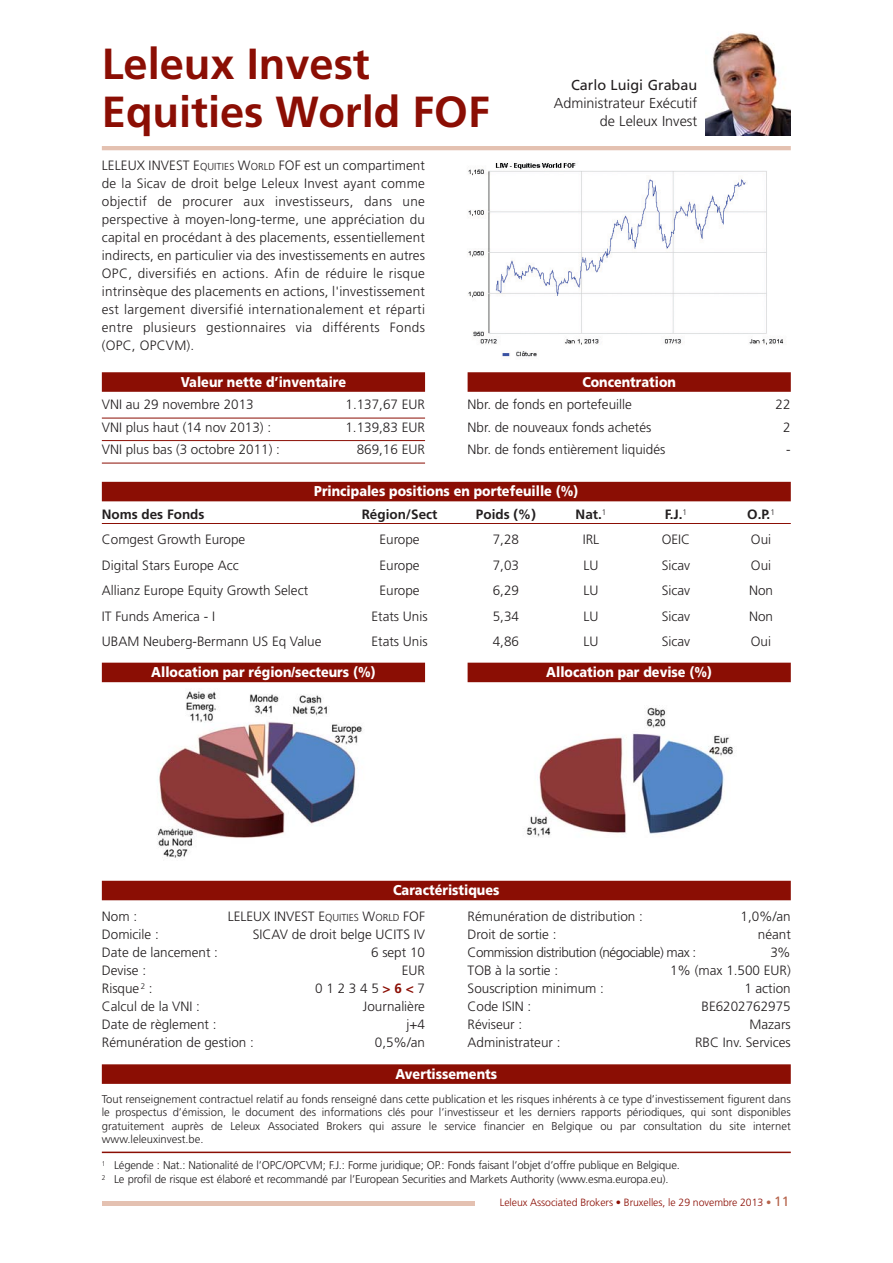
<style>
.page{position:relative;width:893px;height:1263px;background:#fff}
.page>*{position:absolute;margin:0;border:0;box-sizing:border-box;transform-origin:0 0}
.t1{font:700 43.5px/48px "Frutiger";color:#8b0e04}
.t2{font:300 14.4px/18px "Frutiger";color:#231f20;text-align:right}
.t3{font:14.4px "Frutiger";color:#231f20}
.t4{font:900 14.25px "Frutiger";color:#fff;scale:.89 1}
.t5{font:300 13.5px/18px "Frutiger";color:#231f20;text-align:justify}
.t6{font:700 13.5px "Frutiger";color:#231f20}
.t7{font:300 13.5px "Frutiger";letter-spacing:-.035em;color:#231f20}
.t8{font:300 11.25px/13.5px "Frutiger";letter-spacing:-.015em;color:#231f20}
.t9{font:300 10.5px "Frutiger";letter-spacing:-.005em;color:#8b0e04}
.s1{font-size:10.2px}
.s2{font-weight:700;color:#8b0e04}
.s3{color:#b6644b}
.s4{font-weight:400;font-size:13.5px;color:#b6644b}
</style>
<div class="page">
<hr style="left:102px;top:1201px;width:689px;height:4px;background:#e4c1b1">
<div style="left:476px;top:1194px;width:315px;height:24px;background:#fff"></div>
<img style="left:706px;top:33px;width:85px;height:102px">
<div style="left:102px;top:482px;width:689px;height:19px;background:#8b0e04"></div>
<hr style="left:102px;top:523px;width:689px;height:1px;background:#8b0e04">
<img style="left:157px;top:691px;width:205px;height:167px">
<img style="left:526px;top:705px;width:207px;height:132px">
<img style="left:468px;top:163px;width:316px;height:194px">
<div style="left:102px;top:881px;width:689px;height:19px;background:#8b0e04"></div>
<div style="left:102px;top:372px;width:323px;height:20px;background:#8b0e04"></div>
<hr style="left:102px;top:418px;width:323px;height:1px;background:#8b0e04">
<hr style="left:102px;top:440px;width:323px;height:1px;background:#8b0e04">
<hr style="left:102px;top:463px;width:323px;height:1px;background:#8b0e04">
<div style="left:468px;top:372px;width:323px;height:20px;background:#8b0e04"></div>
<div style="left:102px;top:663px;width:323px;height:19px;background:#8b0e04"></div>
<div style="left:468px;top:663px;width:323px;height:19px;background:#8b0e04"></div>
<hr style="left:102px;top:1152px;width:689px;height:1px;background:#8b0e04">
<hr style="left:102px;top:146px;width:689px;height:4px;background:#e4c1b1">
<div style="left:102px;top:1064px;width:689px;height:20px;background:#8b0e04"></div>
<h1 class="t1" style="left:102px;top:43px;width:389px">Leleux Invest<br>Equities World FOF</h1>
<p class="t5" style="left:102px;top:157px;width:325px">LELEUX INVEST E<span class="s1">QUITIES</span> W<span class="s1">ORLD</span> FOF est un compartiment de la Sicav de droit belge Leleux Invest ayant comme objectif de procurer aux investisseurs, dans une perspective à moyen-long-terme, une appréciation du capital en procédant à des placements, essentiellement indirects, en particulier via des investissements en autres OPC, diversifiés en actions. Afin de réduire le risque intrinsèque des placements en actions, l'investissement est largement diversifié internationalement et réparti entre plusieurs gestionnaires via différents Fonds (OPC, OPCVM).</p>
<p class="t3" style="left:571px;top:79px;width:128px">Carlo Luigi Grabau</p>
<p class="t2" style="left:554px;top:95px;width:145px">Administrateur Exécutif de Leleux Invest</p>
<p class="t4" style="left:181px;top:376px;width:187px">Valeur nette d’inventaire</p>
<p class="t5" style="left:102px;top:397px;width:153px">VNI au 29 novembre 2013</p>
<p class="t5" style="left:345px;top:397px;width:81px">1.137,67 EUR</p>
<p class="t5" style="left:102px;top:419px;width:171px">VNI plus haut (14 nov 2013) :</p>
<p class="t5" style="left:345px;top:419px;width:81px">1.139,83 EUR</p>
<p class="t5" style="left:102px;top:442px;width:180px">VNI plus bas (3 octobre 2011) :</p>
<p class="t5" style="left:357px;top:442px;width:70px">869,16 EUR</p>
<p class="t4" style="left:582px;top:376px;width:107px">Concentration</p>
<p class="t5" style="left:468px;top:397px;width:166px">Nbr. de fonds en portefeuille</p>
<p class="t5" style="left:776px;top:397px;width:17px">22</p>
<p class="t5" style="left:468px;top:419px;width:185px">Nbr. de nouveaux fonds achetés</p>
<p class="t5" style="left:783px;top:419px;width:9px">2</p>
<p class="t5" style="left:468px;top:442px;width:199px">Nbr. de fonds entièrement liquidés</p>
<p class="t5" style="left:786px;top:442px;width:6px">-</p>
<p class="t4" style="left:314px;top:486px;width:298px">Principales positions en portefeuille (%)</p>
<p class="t6" style="left:102px;top:509px;width:104px">Noms des Fonds</p>
<p class="t6" style="left:362px;top:509px;width:77px">Région/Sect</p>
<p class="t6" style="left:476px;top:509px;width:61px">Poids (%)</p>
<p class="t6" style="left:575px;top:509px;width:32px">Nat.<sup>1</sup></p>
<p class="t6" style="left:665px;top:509px;width:24px">F.J.<sup>1</sup></p>
<p class="t6" style="left:747px;top:509px;width:29px">O.P.<sup>1</sup></p>
<p class="t5" style="left:102px;top:532px;width:145px">Comgest Growth Europe</p>
<p class="t5" style="left:379px;top:532px;width:42px">Europe</p>
<p class="t5" style="left:493px;top:532px;width:28px">7,28</p>
<p class="t5" style="left:583px;top:532px;width:18px">IRL</p>
<p class="t5" style="left:662px;top:532px;width:30px">OEIC</p>
<p class="t5" style="left:751px;top:532px;width:22px">Oui</p>
<p class="t5" style="left:102px;top:557px;width:138px">Digital Stars Europe Acc</p>
<p class="t5" style="left:379px;top:557px;width:42px">Europe</p>
<p class="t5" style="left:493px;top:557px;width:28px">7,03</p>
<p class="t5" style="left:583px;top:557px;width:16px">LU</p>
<p class="t5" style="left:662px;top:557px;width:30px">Sicav</p>
<p class="t5" style="left:751px;top:557px;width:22px">Oui</p>
<p class="t5" style="left:102px;top:583px;width:208px">Allianz Europe Equity Growth Select</p>
<p class="t5" style="left:379px;top:583px;width:42px">Europe</p>
<p class="t5" style="left:493px;top:583px;width:28px">6,29</p>
<p class="t5" style="left:583px;top:583px;width:16px">LU</p>
<p class="t5" style="left:662px;top:583px;width:30px">Sicav</p>
<p class="t5" style="left:749px;top:583px;width:26px">Non</p>
<p class="t5" style="left:102px;top:608px;width:115px">IT Funds America - I</p>
<p class="t5" style="left:371px;top:608px;width:58px">Etats Unis</p>
<p class="t5" style="left:493px;top:608px;width:28px">5,34</p>
<p class="t5" style="left:583px;top:608px;width:16px">LU</p>
<p class="t5" style="left:662px;top:608px;width:30px">Sicav</p>
<p class="t5" style="left:749px;top:608px;width:26px">Non</p>
<p class="t5" style="left:102px;top:634px;width:221px">UBAM Neuberg-Bermann US Eq Value</p>
<p class="t5" style="left:371px;top:634px;width:58px">Etats Unis</p>
<p class="t5" style="left:493px;top:634px;width:28px">4,86</p>
<p class="t5" style="left:583px;top:634px;width:16px">LU</p>
<p class="t5" style="left:662px;top:634px;width:30px">Sicav</p>
<p class="t5" style="left:751px;top:634px;width:22px">Oui</p>
<p class="t4" style="left:151px;top:666px;width:254px">Allocation par région/secteurs (%)</p>
<p class="t4" style="left:546px;top:666px;width:188px">Allocation par devise (%)</p>
<p class="t4" style="left:393px;top:885px;width:121px">Caractéristiques</p>
<p class="t5" style="left:102px;top:908px;width:37px">Nom :</p>
<p class="t5" style="left:228px;top:908px;width:199px">LELEUX INVEST E<span class="s1">QUITIES</span> W<span class="s1">ORLD</span> FOF</p>
<p class="t5" style="left:102px;top:926px;width:58px">Domicile :</p>
<p class="t5" style="left:253px;top:926px;width:174px">SICAV de droit belge UCITS IV</p>
<p class="t5" style="left:102px;top:944px;width:118px">Date de lancement :</p>
<p class="t5" style="left:371px;top:944px;width:55px">6 sept 10</p>
<p class="t5" style="left:102px;top:962px;width:46px">Devise :</p>
<p class="t5" style="left:402px;top:962px;width:25px">EUR</p>
<p class="t5" style="left:102px;top:980px;width:52px">Risque <sup>2</sup> :</p>
<p class="t5" style="left:315px;top:980px;width:111px">0 1 2 3 4 5 <span class="s2">&gt; 6 &lt;</span> 7</p>
<p class="t5" style="left:102px;top:998px;width:100px">Calcul de la VNI :</p>
<p class="t5" style="left:363px;top:998px;width:64px">Journalière</p>
<p class="t5" style="left:102px;top:1016px;width:116px">Date de règlement :</p>
<p class="t5" style="left:406px;top:1016px;width:20px">j+4</p>
<p class="t5" style="left:102px;top:1034px;width:154px">Rémunération de gestion :</p>
<p class="t5" style="left:375px;top:1034px;width:52px">0,5%/an</p>
<p class="t5" style="left:468px;top:908px;width:177px">Rémunération de distribution :</p>
<p class="t5" style="left:740px;top:908px;width:52px">1,0%/an</p>
<p class="t5" style="left:468px;top:926px;width:90px">Droit de sortie :</p>
<p class="t5" style="left:758px;top:926px;width:34px">néant</p>
<p class="t7" style="left:468px;top:947px;width:230px">Commission distribution (négociable) max :</p>
<p class="t5" style="left:770px;top:944px;width:22px">3%</p>
<p class="t5" style="left:468px;top:962px;width:92px">TOB à la sortie :</p>
<p class="t5" style="left:670px;top:962px;width:122px">1% (max 1.500 EUR)</p>
<p class="t5" style="left:468px;top:980px;width:138px">Souscription minimum :</p>
<p class="t5" style="left:744px;top:980px;width:48px">1 action</p>
<p class="t5" style="left:468px;top:998px;width:65px">Code ISIN :</p>
<p class="t5" style="left:701px;top:998px;width:91px">BE6202762975</p>
<p class="t5" style="left:468px;top:1016px;width:56px">Réviseur :</p>
<p class="t5" style="left:749px;top:1016px;width:43px">Mazars</p>
<p class="t5" style="left:468px;top:1034px;width:94px">Administrateur :</p>
<p class="t5" style="left:695px;top:1034px;width:97px">RBC Inv. Services</p>
<p class="t4" style="left:395px;top:1068px;width:116px">Avertissements</p>
<p class="t8" style="left:102px;top:1093px;width:690px;text-align:justify">Tout renseignement contractuel relatif au fonds renseigné dans cette publication et les risques inhérents à ce type d’investissement figurent dans le prospectus d’émission, le document des informations clés pour l’investisseur et les derniers rapports périodiques, qui sont disponibles gratuitement auprès de Leleux Associated Brokers qui assure le service financier en Belgique ou par consultation du site internet www.leleuxinvest.be.</p>
<p class="t8" style="left:102px;top:1160px;width:580px"><sup>1</sup> Légende : Nat.: Nationalité de l’OPC/OPCVM; F.J.: Forme juridique; OP.: Fonds faisant l’objet d’offre publique en Belgique.<br><sup>2</sup> Le profil de risque est élaboré et recommandé par l’European Securities and Markets Authority (www.esma.europa.eu).</p>
<p class="t9" style="left:500px;top:1198px;width:291px">Leleux Associated Brokers • Bruxelles, le 29 novembre 2013 <span class="s3">•</span> <span class="s4">11</span></p>
</div>
